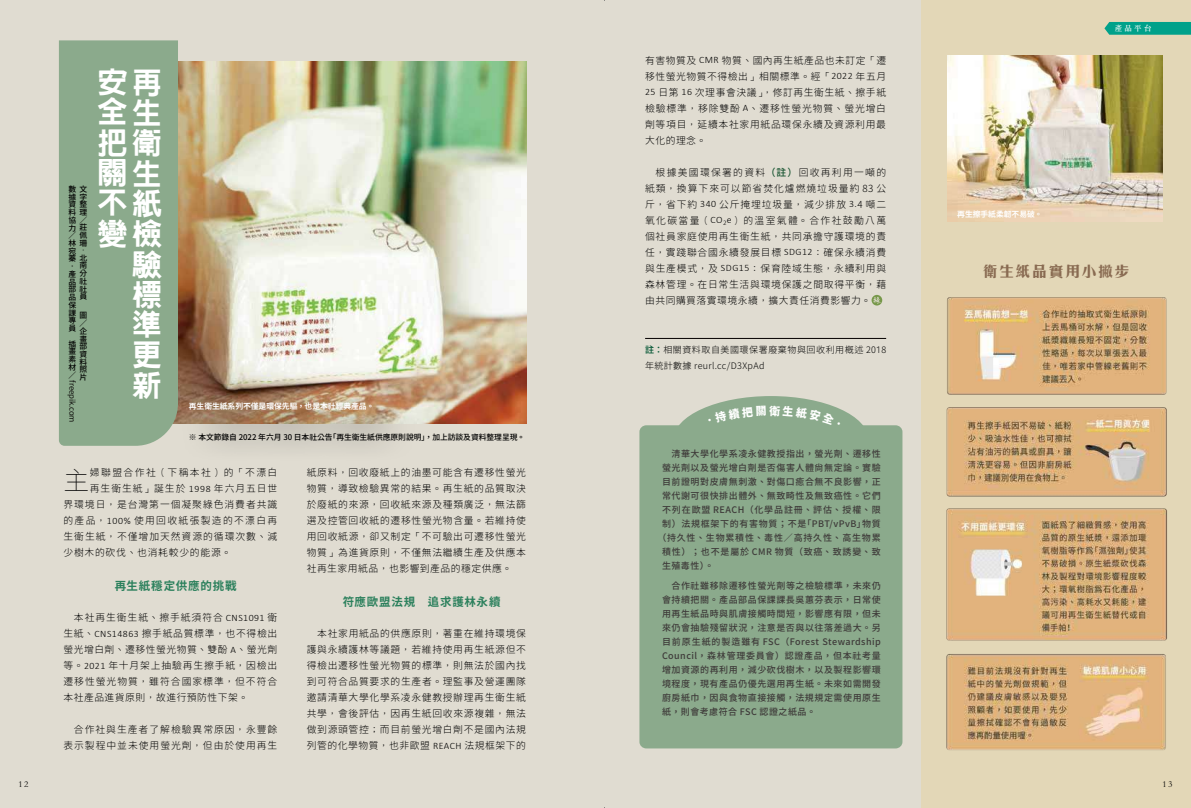
<style>
.page{position:relative;width:1191px;height:808px;background:#fff}
.page>*{position:absolute;margin:0;border:0;box-sizing:border-box;transform-origin:0 0}
.t1{font:800 30px/30.3px "AR New Hei B5";color:#fff;text-align:right}
.t2{font:100 25.8px "Noto Sans CJ Ktc";color:#000}
.t3{font:700 15px "C Hei 3 HK";letter-spacing:.1em;color:#896b52}
.t4{font:11.5px "Gen Yo Gothic TW B";letter-spacing:.065em;color:#2b805c}
.t5{font:300 9.8px/16px "Gen Jyuu Gothic";letter-spacing:.075em;color:#000;text-align:justify}
.t6{font:300 9.8px/16px "Gen Jyuu Gothic";letter-spacing:.1em;color:#000;text-align:right}
.t7{font:300 9.8px "Gen Jyuu Gothic";letter-spacing:.095em;color:#000}
.t8{font:300 9.8px "Gen Jyuu Gothic";letter-spacing:.135em;color:#000}
.t9{font:300 9.8px "Gen Jyuu Gothic";letter-spacing:.145em;color:#000}
.t10{font:9px/14px "Gen Yo Gothic TW M";letter-spacing:.06em;color:#3e3a39;text-align:justify}
.t11{font:9px/16px "Gen Yo Gothic TW L";letter-spacing:.05em;color:#000}
.t12{font:9px "Gen Yo Gothic TW M";letter-spacing:.09em;color:#3e3a39}
.t13{font:9px "Gen Yo Gothic TW M";letter-spacing:.1em;color:#3e3a39}
.t14{font:9px "ST Kaiti";color:#000}
.t15{font:7.8px/7.7px "Gen Yo Gothic TW M";letter-spacing:-.01em;color:#000;text-align:justify}
.t16{font:7.8px "Gen Yo Gothic TW B";letter-spacing:-.005em;color:#fff}
.t17{font:7.8px "Gen Yo Gothic TW N";letter-spacing:-.015em;color:#040000}
.t18{font:300 7.8px "Adobe Ming Std";color:#000}
.t19{font:600 7.5px "Gen Ryu Min TW";color:#fff}
.s1{font-family:"DF Yuan Std W3";font-weight:400}
.s2{font-family:"Calibri"}
.s3{font-family:"Gen Sen Rounded TW L";font-weight:400}
.s4{font-family:"Gen Yo Gothic TW M";font-weight:400;color:#185531}
.s5{font-family:"Gen Yo Gothic TW L";font-weight:400}
.s6{font-family:"Gen Yo Gothic TW M";color:#005431}
</style>
<div class="page">
<div style="left:595px;top:0;width:596px;height:808px;background:#e0dcd1"></div>
<svg style="left:871px;top:295px;width:11px;height:11px"></svg>
<hr style="left:645px;top:338px;width:241px;height:1px;background:#040000">
<div style="left:673px;top:396px;width:195px;height:88px;background:#8baa8c;border-radius:50%"></div>
<div style="left:639px;top:425px;width:263px;height:323px;background:#8baa8c;border-radius:7px"></div>
<div style="left:921px;top:0;width:270px;height:808px;background:#e3d7b7"></div>
<img style="left:947px;top:55px;width:215px;height:167px">
<img style="left:946px;top:654px;width:220px;height:96px">
<img style="left:946px;top:508px;width:221px;height:133px">
<img style="left:946px;top:407px;width:221px;height:90px">
<img style="left:947px;top:297px;width:220px;height:98px">
<svg style="left:1104px;top:22px;width:87px;height:13px"></svg>
<div style="left:0;top:0;width:595px;height:808px;background:#e0dcd1"></div>
<img style="left:178px;top:61px;width:348px;height:362px">
<div style="left:59px;top:40px;width:119px;height:406px;background:#8baa8c"></div>
<svg style="left:181px;top:392px;width:234px;height:55px"></svg>
<p class="t14" style="left:18px;top:778px;width:11px">12</p>
<p class="t15" style="left:69px;top:185px;width:20px;text-align:right">數文據字整<br>料理／<br>莊<br>／佩林珊</p>
<p class="t18" style="left:80px;top:246px;width:6px">．</p>
<p class="t15" style="left:80px;top:255px;width:9px;text-indent:-11px">蓁北南分社社員</p>
<p class="t15" style="left:80px;top:312px;width:9px">圖／企畫部資料照片</p>
<p class="t15" style="left:69px;top:197px;width:9px;line-height:15.5px">資協</p>
<p class="t15" style="left:69px;top:224px;width:9px">力</p>
<p class="t15" style="left:69px;top:243px;width:9px;line-height:15.5px">宛‧</p>
<p class="t15" style="left:69px;top:270px;width:9px">產品部品保課專員</p>
<p class="t15" style="left:69px;top:340px;width:9px">插畫素材／</p>
<p class="t17" style="left:77px;top:380px;width:43px;rotate:90deg">freepik.com</p>
<h1 class="t1" style="left:98px;top:67px;width:65px">安再全生把衛關生不紙變檢驗標準更新</h1>
<p class="t16" style="left:189px;top:402px;width:187px">再生衛生紙系列不僅是環保先驅，也是本社經典產品。</p>
<p class="t15" style="left:189px;top:433px;width:338px">※ 本文節錄自 2022 年六月 30 日本社公告「再生衛生紙供應原則說明」，加上訪談及資料整理呈現。</p>
<h2 class="t2" style="left:63px;top:466px;width:27px">主</h2>
<p class="t9" style="left:90px;top:465px;width:189px">婦聯盟合作社<span class="s1">（</span>下稱本社<span class="s1">）</span>的<span class="s1">「</span>不漂白</p>
<p class="t7" style="left:90px;top:481px;width:189px">再生衛生紙<span class="s1">」</span>誕生於 <span class="s2">1998</span> 年六月五日世</p>
<p class="t7" style="left:63px;top:497px;width:215px">界環境日<span class="s1">，</span>是台灣第一個凝聚綠色消費者共識</p>
<p class="t8" style="left:63px;top:513px;width:215px">的產品<span class="s1">，</span><span class="s2">100%</span> 使用回收紙張製造的不漂白再</p>
<p class="t6" style="left:63px;top:528px;width:215px">生衛生紙<span class="s1">，</span>不僅增加天然資源的循環次數<span class="s1">、</span>減</p>
<p class="t5" style="left:63px;top:544px;width:169px">少樹木的砍伐<span class="s1">、</span>也消耗較少的能源<span class="s1">。</span></p>
<p class="t4" style="left:115px;top:579px;width:123px">再生紙穩定供應的挑戰</p>
<p class="t5" style="left:63px;top:609px;width:215px;text-indent:10px">本社再生衛生紙<span class="s1">、</span>擦手紙須符合 <span class="s2">CNS1091</span> 衛生紙<span class="s1">、</span><span class="s2">CNS14863</span> 擦手紙品質標準<span class="s1">，</span>也不得檢出螢光增白劑<span class="s1">、</span>遷移性螢光物質<span class="s1">、</span>雙酚 <span class="s2">A</span><span class="s1">、</span>螢光劑等<span class="s1">。</span><span class="s2">2021</span> 年十月架上抽驗再生擦手紙<span class="s1">，</span>因檢出遷移性螢光物質<span class="s1">，</span>雖符合國家標準<span class="s1">，</span>但不符合本社產品進貨原則<span class="s1">，</span>故進行預防性下架<span class="s1">。</span></p>
<p class="t6" style="left:63px;top:721px;width:215px">合作社與生產者了解檢驗異常原因<span class="s1">，</span>永豐餘表示製程中並未使用螢光劑<span class="s1">，</span>但由於使用再生</p>
<p class="t5" style="left:307px;top:464px;width:221px">紙原料<span class="s1">，</span>回收廢紙上的油墨可能含有遷移性螢光物質<span class="s1">，</span>導致檢驗異常的結果<span class="s1">。</span>再生紙的品質取決於廢紙的來源<span class="s1">，</span>回收紙來源及種類廣泛<span class="s1">，</span>無法篩選及控管回收紙的遷移性螢光物含量<span class="s1">。</span>若維持使用回收紙源<span class="s1">，</span>卻又制定<span class="s1">「</span>不可驗出可遷移性螢光物質<span class="s1">」</span>為進貨原則<span class="s1">，</span>不僅無法繼續生產及供應本社再生家用紙品<span class="s1">，</span>也影響到產品的穩定供應<span class="s1">。</span></p>
<p class="t4" style="left:343px;top:595px;width:159px">符應歐盟法規　追求護林永續</p>
<p class="t5" style="left:307px;top:625px;width:221px;text-indent:10px">本社家用紙品的供應原則<span class="s1">，</span>著重在維持環境保護與永續護林等議題<span class="s1">，</span>若維持使用再生紙源但不得檢出遷移性螢光物質的標準<span class="s1">，</span>則無法於國內找到可符合品質要求的生產者<span class="s1">。</span>理監事及營運團隊邀請清華大學化學系凌永健教授辦理再生衛生紙共學<span class="s1">，</span>會後評估<span class="s1">，</span>因再生紙回收來源複雜<span class="s1">，</span>無法做到源頭管控<span class="s1">；</span>而目前螢光增白劑不是國內法規列管的化學物質<span class="s1">，</span>也非歐盟 <span class="s2">REACH</span> 法規框架下的</p>
<p class="t5" style="left:645px;top:52px;width:242px">有害物質及 <span class="s2">CMR</span> 物質<span class="s1">、</span>國內再生紙產品也未訂定<span class="s1">「</span>遷移性螢光物質不得檢出<span class="s1">」</span>相關標準<span class="s1">。</span>經<span class="s1">「</span><span class="s2">2022</span> 年<span class="s3">五</span>月<span class="s2">25</span> 日第 <span class="s2">16</span> 次理事會決議<span class="s1">」，</span>修訂再生衛生紙<span class="s1">、</span>擦手紙檢驗標準<span class="s1">，</span>移除雙酚 <span class="s2">A</span><span class="s1">、</span>遷移性螢光物質<span class="s1">、</span>螢光增白劑等項目<span class="s1">，</span>延續本社家用紙品環保永續及資源利用最大化的理念<span class="s1">。</span></p>
<p class="t5" style="left:645px;top:164px;width:242px;text-indent:10px">根據美國環保署的資料<span class="s4">（註）</span>回收再利用一噸的紙類<span class="s1">，</span>換算下來可以節<span class="s5">省</span><span class="s3">焚化爐燃燒垃圾量</span><span class="s5">約 83</span> 公斤<span class="s1">，</span>省下約 <span class="s2">340</span> 公斤掩埋垃圾量<span class="s1">，</span>減少排放 <span class="s2">3.</span><span class="s3">4 噸</span>二氧化碳當量<span class="s1">（</span><span class="s2">CO</span><sub>2</sub><span class="s2">e</span><span class="s1">）</span>的溫室氣體<span class="s1">。</span>合作社鼓勵八萬個社員家庭使用再生衛生紙<span class="s1">，</span>共同承擔守護環境的責任<span class="s1">，</span>實踐聯合國永續發展目標 <span class="s2">SDG12</span><span class="s1">：</span>確保永續消費與生產模式<span class="s1">，</span>及 <span class="s2">SDG15</span><span class="s1">：</span>保育陸域生態<span class="s1">，</span>永續利用與森林管理<span class="s1">。</span>在日常生活與環境保護之間取得平衡<span class="s1">，</span>藉由共同購買落實環境永續<span class="s1">，</span>擴大責任消費影響力<span class="s1">。</span></p>
<p class="t11" style="left:645px;top:341px;width:243px"><span class="s6">註：</span>相關資料取自美國環保署廢棄物與回收利用概述 2018年統計數據 reurl.cc/D3XpAd</p>
<p class="t10" style="left:662px;top:447px;width:220px">　清華大學化學系凌永健教授指出，螢光劑、遷移性</p>
<p class="t10" style="left:662px;top:461px;width:220px">螢光劑以及螢光增白劑是否傷害人體尚無定論。實驗</p>
<p class="t10" style="left:662px;top:475px;width:220px">目前證明對皮膚無刺激、對傷口癒合無不良影響，正</p>
<p class="t10" style="left:662px;top:489px;width:220px">常代謝可很快排出體外、無致畸性及無致癌性。它們</p>
<p class="t13" style="left:662px;top:505px;width:220px">不列在歐盟 REACH（化學品註冊、評估、授權、限</p>
<p class="t10" style="left:662px;top:517px;width:220px">制）法規框架下的有害物質；不是「PBT/vPvB」物質</p>
<p class="t12" style="left:657px;top:533px;width:225px">（持久性、生物累積性、毒性／高持久性、高生物累</p>
<p class="t12" style="left:662px;top:547px;width:220px">積性）；也不是屬於 CMR 物質（致癌、致誘變、致</p>
<p class="t10" style="left:662px;top:559px;width:53px">生殖毒性）。</p>
<p class="t10" style="left:662px;top:579px;width:220px">　合作社雖移除遷移性螢光劑等之檢驗標準，未來仍會持續把關。產品部品保課課長吳蕙芬表示，日常使用再生紙品時與肌膚接觸時間短，影響應有限，但未來仍會抽驗殘留狀況，注意是否與以往落差過大。另目前原生紙的製造雖有 FSC（Forest Stewardship Council，森林管理委員會）認證產品，但本社考量增加資源的再利用，減少砍伐樹木，以及製程影響環境程度，現有產品仍優先選用再生紙。未來如需開發廚房紙巾，因與食物直接接觸，法規規定需使用原生紙，則會考慮符合 FSC 認證之紙品。</p>
<p class="t16" style="left:957px;top:209px;width:87px">再生擦手紙柔韌不易破。</p>
<p class="t19" style="left:1114px;top:24px;width:38px">產品平台</p>
<h3 class="t3" style="left:982px;top:260px;width:148px">衛生紙品實用小撇步</h3>
<p class="t14" style="left:1162px;top:778px;width:11px">13</p>
</div>
